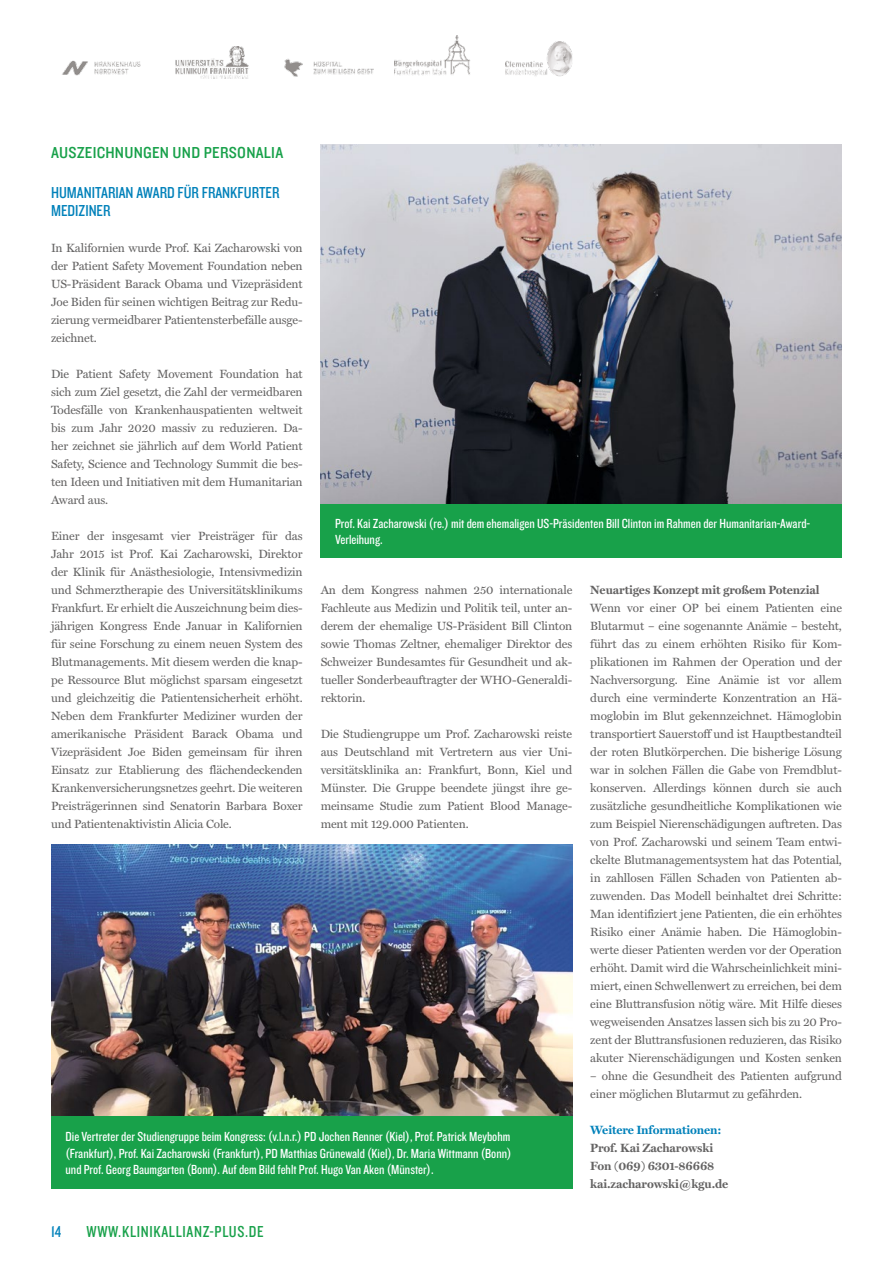
<style>
.page{position:relative;width:893px;height:1263px;background:#fff}
.page>*{position:absolute;margin:0;border:0;box-sizing:border-box;transform-origin:0 0}
.t1{font:16.5px/18px "Knockout 29 Junior Ltweight";color:#0081ba}
.t2{font:16.5px "Knockout 30 Junior Welterwt";letter-spacing:.015em;color:#18a14a}
.t3{font:16.5px "Knockout 29 Junior Ltweight";letter-spacing:.04em;color:#18a14a}
.t4{font:13.65px/16.4px "Knockout 29 Junior Ltweight";color:#fff}
.t5{font:12px/18px "Miller Text";letter-spacing:-.01em;color:#646363;text-align:justify}
.t6{font:700 12px/18px "Miller Text";letter-spacing:-.01em;color:#646363}
.t7{font:700 12px "Miller Text";letter-spacing:-.01em;color:#0081ba}
</style>
<div class="page">
<img style="left:506px;top:41px;width:67px;height:36px">
<img style="left:395px;top:36px;width:75px;height:39px">
<img style="left:62px;top:60px;width:79px;height:16px">
<img style="left:175px;top:47px;width:74px;height:32px">
<img style="left:284px;top:59px;width:90px;height:18px">
<img style="left:321px;top:144px;width:521px;height:360px">
<img style="left:51px;top:845px;width:521px;height:271px">
<div style="left:321px;top:504px;width:521px;height:53px;background:#18a14a"></div>
<div style="left:51px;top:1116px;width:521px;height:72px;background:#18a14a"></div>
<h1 class="t2" style="left:51px;top:141px;width:234px">AUSZEICHNUNGEN UND PERSONALIA</h1>
<h1 class="t1" style="left:51px;top:183px;width:230px">HUMANITARIAN AWARD FÜR FRANKFURTER<br>MEDIZINER</h1>
<p class="t5" style="left:51px;top:239px;width:253px">In Kalifornien wurde Prof. Kai Zacharowski von der Patient Safety Movement Foundation neben US-Präsident Barack Obama und Vizepräsident Joe Biden für seinen wichtigen Beitrag zur Redu&shy;zierung vermeidbarer Patientensterbefälle ausge&shy;zeichnet.</p>
<p class="t5" style="left:51px;top:365px;width:253px">Die Patient Safety Movement Foundation hat sich zum Ziel gesetzt, die Zahl der vermeidbaren Todesfälle von Krankenhauspatienten weltweit bis zum Jahr 2020 massiv zu reduzieren. Da&shy;her zeichnet sie jährlich auf dem World Patient Safety, Science and Technology Summit die bes&shy;ten Ideen und Initiativen mit dem Humanitarian Award aus.</p>
<p class="t5" style="left:51px;top:527px;width:253px">Einer der insgesamt vier Preisträger für das Jahr 2015 ist Prof. Kai Zacharowski, Direktor der Klinik für Anästhesiologie, Intensivmedizin und Schmerztherapie des Universitätsklinikums Frankfurt. Er erhielt die Auszeichnung beim dies&shy;jährigen Kongress Ende Januar in Kalifornien für seine Forschung zu einem neuen System des Blutmanagements. Mit diesem werden die knap&shy;pe Ressource Blut möglichst sparsam eingesetzt und gleichzeitig die Patientensicherheit erhöht.<br>Neben dem Frankfurter Mediziner wurden der amerikanische Präsident Barack Obama und Vizepräsident Joe Biden gemeinsam für ihren Einsatz zur Etablierung des flächendeckenden Krankenversicherungsnetzes geehrt. Die weiteren Preisträgerinnen sind Senatorin Barbara Boxer und Patientenaktivistin Alicia Cole.</p>
<p class="t4" style="left:335px;top:515px;width:477px">Prof. Kai Zacharowski (re.) mit dem ehemaligen US-Präsidenten Bill Clinton im Rahmen der Humanitarian-Award-<br>Verleihung.</p>
<p class="t6" style="left:590px;top:581px;width:231px">Neuartiges Konzept mit großem Potenzial</p>
<p class="t5" style="left:590px;top:599px;width:253px">Wenn vor einer OP bei einem Patienten eine Blutarmut – eine sogenannte Anämie – besteht, führt das zu einem erhöhten Risiko für Kom&shy;plikationen im Rahmen der Operation und der Nachversorgung. Eine Anämie ist vor allem durch eine verminderte Konzentration an Hä&shy;moglobin im Blut gekennzeichnet. Hämoglobin transportiert Sauerstoff und ist Hauptbestandteil der roten Blutkörperchen. Die bisherige Lösung war in solchen Fällen die Gabe von Fremdblut&shy;konserven. Allerdings können durch sie auch zusätzliche gesundheitliche Komplikationen wie zum Beispiel Nierenschädigungen auftreten. Das von Prof. Zacharowski und seinem Team entwi&shy;ckelte Blutmanagementsystem hat das Potential, in zahllosen Fällen Schaden von Patienten ab&shy;zuwenden. Das Modell beinhaltet drei Schritte:<br>Man identifiziert jene Patienten, die ein erhöhtes Risiko einer Anämie haben. Die Hämoglobin&shy;werte dieser Patienten werden vor der Operation erhöht. Damit wird die Wahrscheinlichkeit mini&shy;miert, einen Schwellenwert zu erreichen, bei dem eine Bluttransfusion nötig wäre. Mit Hilfe dieses wegweisenden Ansatzes lassen sich bis zu 20 Pro&shy;zent der Bluttransfusionen reduzieren, das Risiko akuter Nierenschädigungen und Kosten senken</p>
<p class="t5" style="left:590px;top:1067px;width:253px">– ohne die Gesundheit des Patienten aufgrund einer möglichen Blutarmut zu gefährden.</p>
<p class="t7" style="left:590px;top:1123px;width:133px">Weitere Informationen:</p>
<p class="t6" style="left:590px;top:1139px;width:140px">Prof. Kai Zacharowski<br>Fon (069) 6301-86668 kai.zacharowski@kgu.de</p>
<p class="t5" style="left:321px;top:581px;width:253px">An dem Kongress nahmen 250 internationale Fachleute aus Medizin und Politik teil, unter an&shy;derem der ehemalige US-Präsident Bill Clinton sowie Thomas Zeltner, ehemaliger Direktor des Schweizer Bundesamtes für Gesundheit und ak&shy;tueller Sonderbeauftragter der WHO-Generaldi&shy;rektorin.</p>
<p class="t5" style="left:321px;top:725px;width:253px">Die Studiengruppe um Prof. Zacharowski reiste aus Deutschland mit Vertretern aus vier Uni&shy;versitätsklinika an: Frankfurt, Bonn, Kiel und Münster. Die Gruppe beendete jüngst ihre ge&shy;meinsame Studie zum Patient Blood Manage&shy;ment mit 129.000 Patienten.</p>
<p class="t4" style="left:66px;top:1128px;width:448px;text-align:justify">Die Vertreter der Studiengruppe beim Kongress: (v.l.n.r.) PD Jochen Renner (Kiel), Prof. Patrick Meybohm (Frankfurt), Prof. Kai Zacharowski (Frankfurt), PD Matthias Grünewald (Kiel), Dr. Maria Wittmann (Bonn) und Prof. Georg Baumgarten (Bonn). Auf dem Bild fehlt Prof. Hugo Van Aken (Münster).</p>
<h1 class="t1" style="left:51px;top:1222px;width:12px">14</h1>
<h1 class="t3" style="left:87px;top:1221px;width:179px">WWW.KLINIKALLIANZ-PLUS.DE</h1>
</div>
